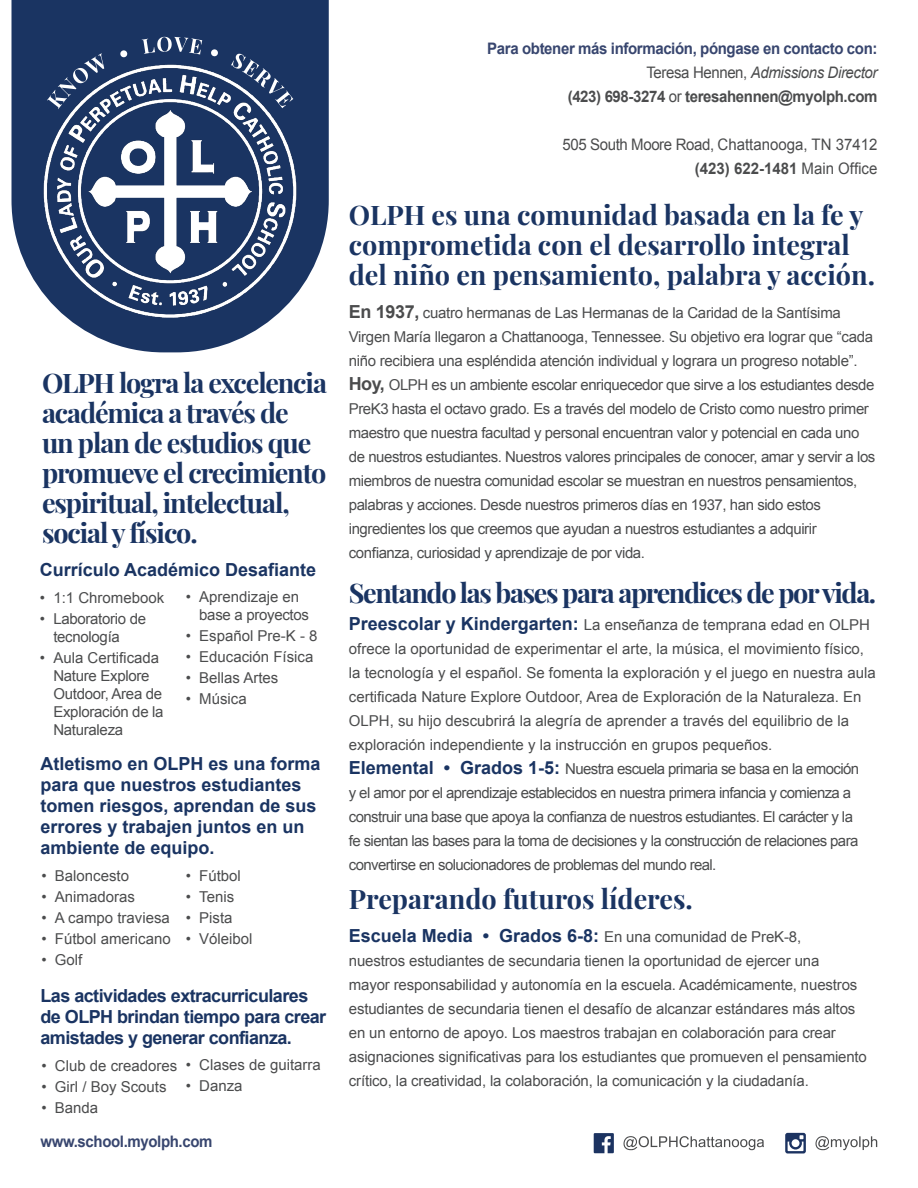
<style>
.page{position:relative;width:918px;height:1188px;background:#fff}
.page>*{position:absolute;margin:0;border:0;box-sizing:border-box;transform-origin:0 0}
.t1{font:700 27px/30px "Playfair Display";letter-spacing:-.04em;color:#1a3462}
.t2{font:700 27px/30px "Playfair Display";color:#1a3462}
.t3{font:700 18px/21px "Arial";color:#1a3462}
.t4{font:700 18px/21px "Arial";letter-spacing:-.03em;color:#1a3462}
.t5{font:700 15.9px "Arial";letter-spacing:-.025em;color:#38466f;scale:.94 1}
.t6{font:700 15.9px "Arial";letter-spacing:-.025em;color:#4b4c4d;scale:.94 1}
.t7{font:15.9px "Arial";color:#4b4c4d;scale:.94 1}
.t8{font:italic 15.9px "Arial";letter-spacing:-.025em;color:#4b4c4d;scale:.94 1}
.t9{font:700 15.9px "Arial";color:#4b4c4d;scale:.94 1}
.t10{font:15px/24px "Arial";letter-spacing:-.02em;color:#4b4c4d}
.t11{font:15px/24px "Arial";color:#4b4c4d}
.t12{font:15px/24px "Arial";letter-spacing:-.04em;color:#4b4c4d}
.s1{font-style:normal}
.s2{font-weight:400}
.s3{font-weight:700;font-size:18px}
.s4{font-weight:700;font-size:18px;color:#1a3462}
.s5{font-weight:400;font-size:15px;color:#4b4c4d}
</style>
<div class="page">
<svg style="left:12px;top:0;width:317px;height:352px;fill:#1a3462"></svg>
<img style="left:35px;top:56px;width:271px;height:271px">
<svg style="left:47px;top:53px;width:57px;height:56px;background:#3d537a"></svg>
<svg style="left:120px;top:50px;width:7px;height:7px"></svg>
<svg style="left:142px;top:37px;width:60px;height:17px"></svg>
<svg style="left:211px;top:49px;width:7px;height:7px"></svg>
<svg style="left:231px;top:54px;width:62px;height:54px;background:#3f547b"></svg>
<svg style="left:624px;top:1133px;width:253px;height:21px"></svg>
<svg style="left:594px;top:1133px;width:20px;height:20px"></svg>
<p class="t1" style="left:42px;top:366px;width:287px">OLPH logra la excelencia académica a través de un plan de estudios que promueve el crecimiento espiritual, intelectual, social y físico.</p>
<p class="t3" style="left:40px;top:560px;width:278px">Currículo Académico Desafiante</p>
<p class="t11" style="left:40px;top:586px;width:126px">• 1:1 Chromebook</p>
<p class="t10" style="left:40px;top:607px;width:108px">• Laboratorio de</p>
<p class="t10" style="left:53px;top:625px;width:68px">tecnología</p>
<p class="t11" style="left:40px;top:646px;width:121px">• Aula Certificada</p>
<p class="t10" style="left:53px;top:667px;width:112px;line-height:18px">Nature Explore<br>Outdoor, Area de<br>Exploración de la<br>Naturaleza</p>
<p class="t10" style="left:199px;top:588px;width:111px;line-height:18px;text-indent:-14px">• Aprendizaje en base a proyectos</p>
<p class="t11" style="left:186px;top:624px;width:133px">• Español Pre-K - 8</p>
<p class="t11" style="left:186px;top:645px;width:129px">• Educación Física</p>
<p class="t11" style="left:186px;top:666px;width:94px">• Bellas Artes</p>
<p class="t10" style="left:186px;top:687px;width:63px">• Música</p>
<p class="t3" style="left:40px;top:754px;width:282px">Atletismo en OLPH es una forma para que nuestros estudiantes tomen riesgos, aprendan de sus errores y trabajen juntos en un ambiente de equipo.</p>
<p class="t11" style="left:41px;top:864px;width:89px">• Baloncesto</p>
<p class="t11" style="left:41px;top:885px;width:95px">• Animadoras</p>
<p class="t11" style="left:41px;top:906px;width:130px">• A campo traviesa</p>
<p class="t11" style="left:41px;top:927px;width:131px">• Fútbol americano</p>
<p class="t10" style="left:41px;top:948px;width:43px">• Golf</p>
<p class="t10" style="left:186px;top:864px;width:57px">• Fútbol</p>
<p class="t10" style="left:186px;top:885px;width:50px">• Tenis</p>
<p class="t10" style="left:186px;top:906px;width:48px">• Pista</p>
<p class="t11" style="left:186px;top:927px;width:68px">• Vóleibol</p>
<p class="t4" style="left:40px;top:986px;width:287px">Las actividades extracurriculares de OLPH brindan tiempo para crear amistades y generar confianza.</p>
<p class="t11" style="left:41px;top:1054px;width:138px">• Club de creadores</p>
<p class="t11" style="left:41px;top:1075px;width:127px">• Girl / Boy Scouts</p>
<p class="t10" style="left:41px;top:1096px;width:58px">• Banda</p>
<p class="t11" style="left:186px;top:1053px;width:137px">• Clases de guitarra</p>
<p class="t10" style="left:186px;top:1074px;width:58px">• Danza</p>
<p class="t5" style="left:40px;top:1131px;width:184px">www.school.myolph.com</p>
<p class="t5" style="left:487px;top:38px;width:417px">Para obtener más información, póngase en contacto con:</p>
<p class="t8" style="left:646px;top:62px;width:247px"><span class="s1">Teresa Hennen,</span> Admissions Director</p>
<p class="t6" style="left:568px;top:86px;width:331px">(423) 698-3274 <span class="s2">or</span> teresahennen@myolph.com</p>
<p class="t7" style="left:562px;top:134px;width:337px">505 South Moore Road, Chattanooga, TN 37412</p>
<p class="t9" style="left:695px;top:158px;width:196px">(423) 622-1481 <span class="s2">Main Office</span></p>
<p class="t2" style="left:349px;top:197px;width:528px">OLPH es una comunidad basada en la fe y comprometida con el desarrollo integral del niño en pensamiento, palabra y acción.</p>
<p class="t10" style="left:349px;top:301px;width:526px"><span class="s3">En 1937,</span> cuatro hermanas de Las Hermanas de la Caridad de la Santísima<br>Virgen María llegaron a Chattanooga, Tennessee. Su objetivo era lograr que “cada niño recibiera una espléndida atención individual y lograra un progreso notable”.</p>
<p class="t10" style="left:349px;top:373px;width:528px"><span class="s3">Hoy,</span> OLPH es un ambiente escolar enriquecedor que sirve a los estudiantes desde PreK3 hasta el octavo grado. Es a través del modelo de Cristo como nuestro primer maestro que nuestra facultad y personal encuentran valor y potencial en cada uno de nuestros estudiantes. Nuestros valores principales de conocer, amar y servir a los miembros de nuestra comunidad escolar se muestran en nuestros pensamientos, palabras y acciones. Desde nuestros primeros días en 1937, han sido estos ingredientes los que creemos que ayudan a nuestros estudiantes a adquirir confianza, curiosidad y aprendizaje de por vida.</p>
<p class="t1" style="left:349px;top:576px;width:529px">Sentando las bases para aprendices de por vida.</p>
<p class="t11" style="left:349px;top:613px;width:528px"><span class="s4">Preescolar y Kindergarten:</span> La enseñanza de temprana edad en OLPH ofrece la oportunidad de experimentar el arte, la música, el movimiento físico, la tecnología y el español. Se fomenta la exploración y el juego en nuestra aula certificada Nature Explore Outdoor, Area de Exploración de la Naturaleza. En OLPH, su hijo descubrirá la alegría de aprender a través del equilibrio de la exploración independiente y la instrucción en grupos pequeños.</p>
<p class="t12" style="left:349px;top:757px;width:512px"><span class="s4">Elemental • Grados 1-5:</span> Nuestra escuela primaria se basa en la emoción y el amor por el aprendizaje establecidos en nuestra primera infancia y comienza a construir una base que apoya la confianza de nuestros estudiantes. El carácter y la fe sientan las bases para la toma de decisiones y la construcción de relaciones para convertirse en solucionadores de problemas del mundo real.</p>
<p class="t2" style="left:349px;top:882px;width:345px">Preparando futuros líderes.</p>
<p class="t3" style="left:349px;top:926px;width:454px">Escuela Media • Grados 6-8: <span class="s5">En una comunidad de PreK-8,</span></p>
<p class="t10" style="left:349px;top:949px;width:520px">nuestros estudiantes de secundaria tienen la oportunidad de ejercer una<br>mayor responsabilidad y autonomía en la escuela. Académicamente, nuestros estudiantes de secundaria tienen el desafío de alcanzar estándares más altos en un entorno de apoyo. Los maestros trabajan en colaboración para crear asignaciones significativas para los estudiantes que promueven el pensamiento crítico, la creatividad, la colaboración, la comunicación y la ciudadanía.</p>
</div>
